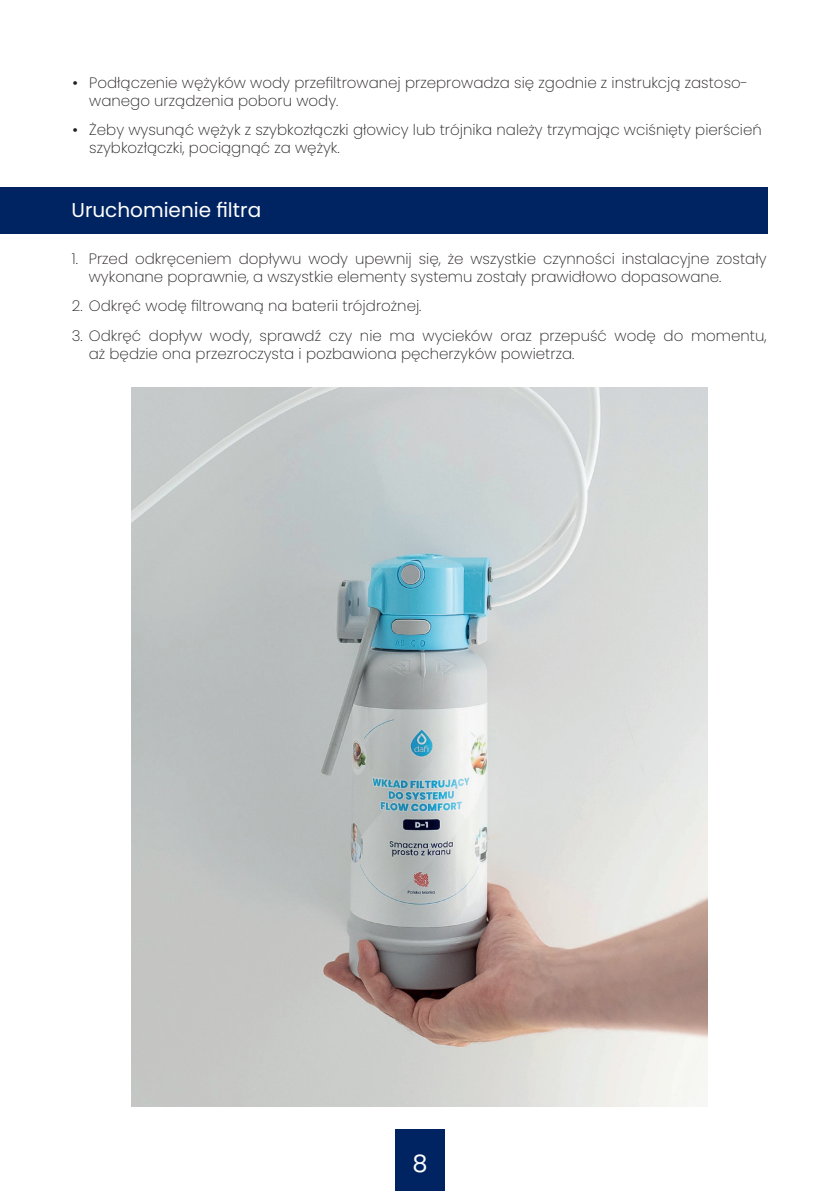
<style>
.page{position:relative;width:840px;height:1191px;background:#fff}
.page>*{position:absolute;margin:0;border:0;box-sizing:border-box;transform-origin:0 0}
.t1{font:24px "Poppins";color:#fff}
.t2{font:20px "Poppins";color:#fff}
.t3{font:200 15px/18px "Poppins";color:#231f20}
.s1{font-weight:400}
</style>
<div class="page">
<div style="left:395px;top:1129px;width:49px;height:62px;background:#002361"></div>
<div style="left:0;top:187px;width:767px;height:47px;background:#002361"></div>
<img style="left:132px;top:387px;width:575px;height:719px">
<p class="t3" style="left:89px;top:74px;width:660px;text-indent:-17px"><span class="s1">•</span> Podłączenie wężyków wody przefiltrowanej przeprowadza się zgodnie z instrukcją zastoso&shy;wanego urządzenia poboru wody.</p>
<p class="t3" style="left:89px;top:121px;width:673px;text-indent:-17px"><span class="s1">•</span> Żeby wysunąć wężyk z szybkozłączki głowicy lub trójnika należy trzymając wciśnięty pierścień szybkozłączki, pociągnąć za wężyk.</p>
<p class="t2" style="left:71px;top:198px;width:191px">Uruchomienie filtra</p>
<p class="t3" style="left:89px;top:250px;width:679px;text-indent:-17px">1. Przed odkręceniem dopływu wody upewnij się, że wszystkie czynności instalacyjne zostały wykonane poprawnie, a wszystkie elementy systemu zostały prawidłowo dopasowane.</p>
<p class="t3" style="left:72px;top:297px;width:351px">2. Odkręć wodę filtrowaną na baterii trójdrożnej.</p>
<p class="t3" style="left:89px;top:326px;width:679px;text-indent:-17px">3. Odkręć dopływ wody, sprawdź czy nie ma wycieków oraz przepuść wodę do momentu, aż będzie ona przezroczysta i pozbawiona pęcherzyków powietrza.</p>
<h1 class="t1" style="left:412px;top:1150px;width:17px">8</h1>
</div>
